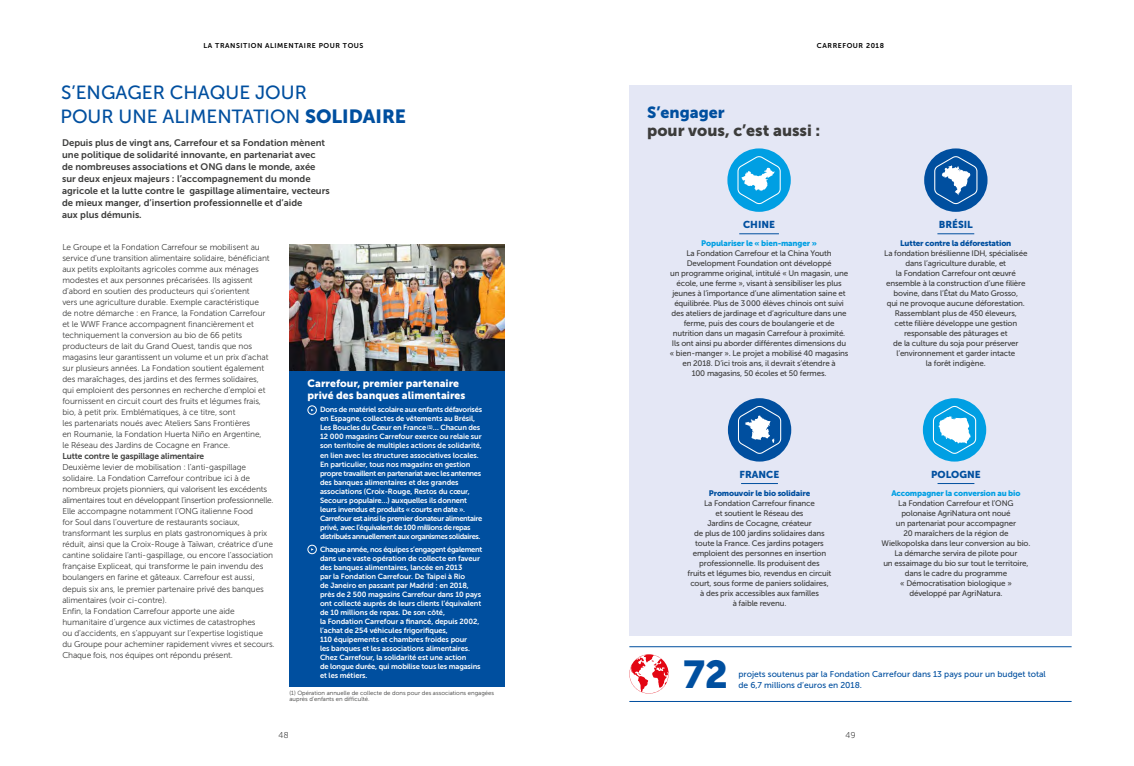
<style>
.page{position:relative;width:1134px;height:766px;background:#fff}
.page>*{position:absolute;margin:0;border:0;box-sizing:border-box;transform-origin:0 0}
.t1{font:38.6px "Museo Sans 900";color:#004f9f}
.t2{font:19px/24px "Museo Sans 500";color:#004f9f}
.t3{font:16px "Museo Sans 900";color:#3c3c3b}
.t4{font:16px "Museo Sans 900";color:#004f9f}
.t5{font:10.5px/12px "Museo Sans 900";color:#fff}
.t6{font:10px "Museo Sans 900";color:#004f9f}
.t7{font:9.5px/12px "Museo Sans 700";color:#3c3c3b}
.t8{font:8.5px/11px "Museo Sans 300";letter-spacing:-.01em;color:#3c3c3b}
.t9{font:8.5px "Museo Sans 500";color:#004f9f}
.t10{font:8.5px "Museo Sans 700";letter-spacing:-.01em;color:#3c3c3b}
.t11{font:8.5px "Museo Sans 100";color:#000}
.t12{font:8px/10px "Museo Sans 500";letter-spacing:-.02em;color:#3c3c3b;text-align:center}
.t13{font:8px "Museo Sans 900";letter-spacing:-.02em;color:#009fe3}
.t14{font:8px "Museo Sans 900";letter-spacing:-.02em;color:#004f9f}
.t15{font:7.5px/9px "Museo Sans 700";letter-spacing:-.01em;color:#fff}
.t16{font:7px "Museo Sans 700";letter-spacing:.08em;color:#000}
.t17{font:6px/6.5px "Museo Sans 300";color:#3c3c3b}
.s1{font-family:"Museo Sans 900"}
</style>
<div class="page">
<img style="left:289px;top:244px;width:216px;height:126px">
<div style="left:629px;top:85px;width:442px;height:550px;background:#e4e7f5"></div>
<div style="left:289px;top:370px;width:216px;height:316px;background:#004f9f"></div>
<div style="left:308px;top:405px;width:9px;height:9px;border:1px solid #fff;border-radius:50%"></div>
<div style="left:308px;top:545px;width:9px;height:8px;border:1px solid #fff;border-radius:50%"></div>
<div style="left:727px;top:148px;width:64px;height:64px;background:#009fe3;border-radius:50%"></div>
<hr style="left:739px;top:233px;width:40px;height:1px;background:#004f9f">
<hr style="left:937px;top:233px;width:37px;height:1px;background:#004f9f">
<hr style="left:937px;top:483px;width:37px;height:1px;background:#004f9f">
<div style="left:924px;top:148px;width:63px;height:64px;background:#004f9f;border-radius:50%"></div>
<svg style="left:934px;top:155px;width:44px;height:50px"></svg>
<svg style="left:737px;top:155px;width:44px;height:50px"></svg>
<div style="left:923px;top:398px;width:63px;height:63px;background:#009fe3;border-radius:50%"></div>
<svg style="left:932px;top:404px;width:45px;height:51px"></svg>
<hr style="left:741px;top:483px;width:37px;height:1px;background:#004f9f">
<div style="left:728px;top:398px;width:63px;height:63px;background:#004f9f;border-radius:50%"></div>
<svg style="left:737px;top:404px;width:45px;height:51px"></svg>
<svg style="left:629px;top:654px;width:40px;height:39px"></svg>
<hr style="left:629px;top:646px;width:442px;height:1px;background:#004f9f">
<hr style="left:629px;top:701px;width:442px;height:1px;background:#004f9f">
<p class="t16" style="left:203px;top:41px;width:162px">LA TRANSITION ALIMENTAIRE POUR TOUS</p>
<p class="t16" style="left:817px;top:41px;width:69px">CARREFOUR 2018</p>
<h2 class="t2" style="left:61px;top:80px;width:347px">S’ENGAGER CHAQUE JOUR<br>POUR UNE ALIMENTATION <span class="s1">SOLIDAIRE</span></h2>
<p class="t7" style="left:62px;top:137px;width:269px">Depuis plus de vingt ans, Carrefour et sa Fondation mènent une politique de solidarité innovante, en partenariat avec<br>de nombreuses associations et ONG dans le monde, axée sur deux enjeux majeurs : l’accompagnement du monde agricole et la lutte contre le gaspillage alimentaire, vecteurs de mieux manger, d’insertion professionnelle et d’aide<br>aux plus démunis.</p>
<p class="t8" style="left:62px;top:242px;width:209px">Le Groupe et la Fondation Carrefour se mobilisent au service d’une transition alimentaire solidaire, bénéficiant aux petits exploitants agricoles comme aux ménages modestes et aux personnes précarisées. Ils agissent d’abord en soutien des producteurs qui s’orientent<br>vers une agriculture durable. Exemple caractéristique de notre démarche : en France, la Fondation Carrefour et le WWF France accompagnent financièrement et techniquement la conversion au bio de 66 petits producteurs de lait du Grand Ouest, tandis que nos magasins leur garantissent un volume et un prix d’achat sur plusieurs années. La Fondation soutient également des maraîchages, des jardins et des fermes solidaires, qui emploient des personnes en recherche d’emploi et fournissent en circuit court des fruits et légumes frais, bio, à petit prix. Emblématiques, à ce titre, sont<br>les partenariats noués avec Ateliers Sans Frontières<br>en Roumanie, la Fondation Huerta Niño en Argentine, le Réseau des Jardins de Cocagne en France.</p>
<p class="t10" style="left:62px;top:451px;width:143px">Lutte contre le gaspillage alimentaire</p>
<p class="t8" style="left:62px;top:462px;width:214px">Deuxième levier de mobilisation : l’anti-gaspillage solidaire. La Fondation Carrefour contribue ici à de nombreux projets pionniers, qui valorisent les excédents alimentaires tout en développant l’insertion professionnelle.<br>Elle accompagne notamment l’ONG italienne Food<br>for Soul dans l’ouverture de restaurants sociaux, transformant les surplus en plats gastronomiques à prix réduit, ainsi que la Croix-Rouge à Taïwan, créatrice d’une cantine solidaire l’anti-gaspillage, ou encore l’association française Expliceat, qui transforme le pain invendu des boulangers en farine et gâteaux. Carrefour est aussi, depuis six ans, le premier partenaire privé des banques alimentaires (voir ci-contre).<br>Enfin, la Fondation Carrefour apporte une aide humanitaire d’urgence aux victimes de catastrophes<br>ou d’accidents, en s’appuyant sur l’expertise logistique du Groupe pour acheminer rapidement vivres et secours.<br>Chaque fois, nos équipes ont répondu présent.</p>
<p class="t5" style="left:308px;top:377px;width:159px">Carrefour, premier partenaire privé des banques alimentaires</p>
<p class="t15" style="left:320px;top:405px;width:164px">Dons de matériel scolaire aux enfants défavorisés en Espagne, collectes de vêtements au Brésil, Les Boucles du Cœur en France <sup>(1)</sup>… Chacun des 12 000 magasins Carrefour exerce ou relaie sur son territoire de multiples actions de solidarité, en lien avec les structures associatives locales.<br>En particulier, tous nos magasins en gestion propre travaillent en partenariat avec les antennes des banques alimentaires et des grandes associations (Croix-Rouge, Restos du cœur, Secours populaire…) auxquelles ils donnent leurs invendus et produits « courts en date ».<br>Carrefour est ainsi le premier donateur alimentaire privé, avec l’équivalent de 100 millions de repas distribués annuellement aux organismes solidaires.</p>
<p class="t15" style="left:320px;top:544px;width:164px">Chaque année, nos équipes s’engagent également dans une vaste opération de collecte en faveur des banques alimentaires, lancée en 2013<br>par la Fondation Carrefour. De Taipei à Rio<br>de Janeiro en passant par Madrid : en 2018, près de 2 500 magasins Carrefour dans 10 pays ont collecté auprès de leurs clients l’équivalent de 10 millions de repas. De son côté,<br>la Fondation Carrefour a financé, depuis 2002, l’achat de 254 véhicules frigorifiques,<br>110 équipements et chambres froides pour<br>les banques et les associations alimentaires.<br>Chez Carrefour, la solidarité est une action<br>de longue durée, qui mobilise tous les magasins et les métiers.</p>
<p class="t17" style="left:289px;top:689px;width:206px">(1) Opération annuelle de collecte de dons pour des associations engagées auprès d’enfants en difficulté.</p>
<h3 class="t4" style="left:647px;top:103px;width:79px">S’engager</h3>
<h3 class="t3" style="left:647px;top:121px;width:175px">pour vous, c’est aussi :</h3>
<p class="t6" style="left:743px;top:218px;width:34px">CHINE</p>
<p class="t13" style="left:701px;top:239px;width:117px">Populariser le « bien-manger »</p>
<p class="t12" style="left:670px;top:248px;width:180px">La Fondation Carrefour et la China Youth Development Foundation ont développé<br>un programme original, intitulé « Un magasin, une école, une ferme », visant à sensibiliser les plus jeunes à l’importance d’une alimentation saine et équilibrée. Plus de 3000 élèves chinois ont suivi des ateliers de jardinage et d’agriculture dans une ferme, puis des cours de boulangerie et de nutrition dans un magasin Carrefour à proximité.<br>Ils ont ainsi pu aborder différentes dimensions du « bien-manger ». Le projet a mobilisé 40 magasins en 2018. D’ici trois ans, il devrait s’étendre à<br>100 magasins, 50 écoles et 50 fermes.</p>
<p class="t6" style="left:939px;top:218px;width:36px">BRÉSIL</p>
<p class="t14" style="left:900px;top:239px;width:113px">Lutter contre la déforestation</p>
<p class="t12" style="left:884px;top:248px;width:145px">La fondation brésilienne IDH, spécialisée dans l’agriculture durable, et<br>la Fondation Carrefour ont œuvré ensemble à la construction d’une filière bovine, dans l’État du Mato Grosso,<br>qui ne provoque aucune déforestation.<br>Rassemblant plus de 450 éleveurs,<br>cette filière développe une gestion responsable des pâturages et<br>de la culture du soja pour préserver l’environnement et garder intacte<br>la forêt indigène.</p>
<p class="t6" style="left:740px;top:468px;width:41px">FRANCE</p>
<p class="t14" style="left:709px;top:488px;width:103px">Promouvoir le bio solidaire</p>
<p class="t12" style="left:688px;top:498px;width:145px">La Fondation Carrefour finance<br>et soutient le Réseau des<br>Jardins de Cocagne, créateur<br>de plus de 100 jardins solidaires dans toute la France. Ces jardins potagers emploient des personnes en insertion professionnelle. Ils produisent des<br>fruits et légumes bio, revendus en circuit court, sous forme de paniers solidaires, à des prix accessibles aux familles<br>à faible revenu.</p>
<p class="t6" style="left:931px;top:468px;width:51px">POLOGNE</p>
<p class="t13" style="left:891px;top:488px;width:131px">Accompagner la conversion au bio</p>
<p class="t12" style="left:882px;top:498px;width:150px">La Fondation Carrefour et l’ONG polonaise AgriNatura ont noué<br>un partenariat pour accompagner<br>20 maraîchers de la région de<br>Wielkopolska dans leur conversion au bio.<br>La démarche servira de pilote pour<br>un essaimage du bio sur tout le territoire, dans le cadre du programme<br>« Démocratisation biologique » développé par AgriNatura.</p>
<h1 class="t1" style="left:683px;top:652px;width:47px">72</h1>
<p class="t9" style="left:738px;top:669px;width:309px">projets soutenus par la Fondation Carrefour dans 13 pays pour un budget total</p>
<p class="t9" style="left:738px;top:680px;width:125px">de 6,7 millions d’euros en 2018.</p>
<p class="t11" style="left:278px;top:730px;width:12px">48</p>
<p class="t11" style="left:845px;top:730px;width:12px">49</p>
</div>
